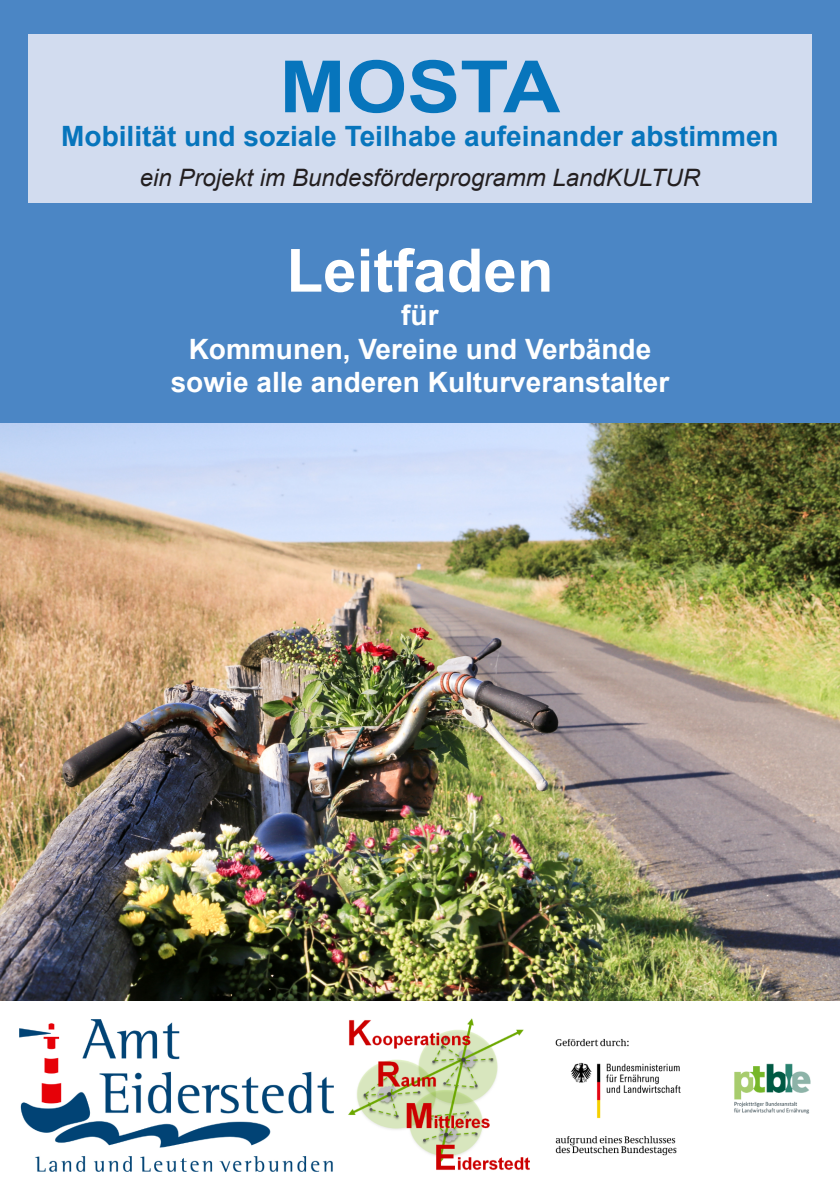
<style>
.page{position:relative;width:840px;height:1191px;background:#fff}
.page>*{position:absolute;margin:0;border:0;box-sizing:border-box;transform-origin:0 0}
.t1{font:700 72px "Arial";color:#0775bc;scale:1.1 1}
.t2{font:700 60px "Arial";color:#fff}
.t3{font:700 28px/33.6px "Arial";color:#fff;text-align:center}
.t4{font:700 28px "Arial";color:#0775bc}
.t5{font:italic 24px "Arial";color:#231f20}
</style>
<div class="page">
<div style="left:0;top:0;width:839px;height:445px;background:#4b86c5"></div>
<div style="left:28px;top:34px;width:783px;height:169px;background:#d2dcef"></div>
<img style="left:0;top:424px;width:839px;height:576px">
<img style="left:20px;top:1020px;width:313px;height:151px">
<img style="left:348px;top:1019px;width:182px;height:151px">
<img style="left:555px;top:1038px;width:256px;height:118px">
<h1 class="t1" style="left:279px;top:60px;width:257px">MOSTA</h1>
<p class="t4" style="left:61px;top:125px;width:718px">Mobilität und soziale Teilhabe aufeinander abstimmen</p>
<p class="t5" style="left:140px;top:168px;width:561px">ein Projekt im Bundesförderprogramm LandKULTUR</p>
<h2 class="t2" style="left:286px;top:248px;width:268px">Leitfaden</h2>
<p class="t3" style="left:171px;top:301px;width:499px">für<br>Kommunen, Vereine und Verbände sowie alle anderen Kulturveranstalter</p>
</div>
